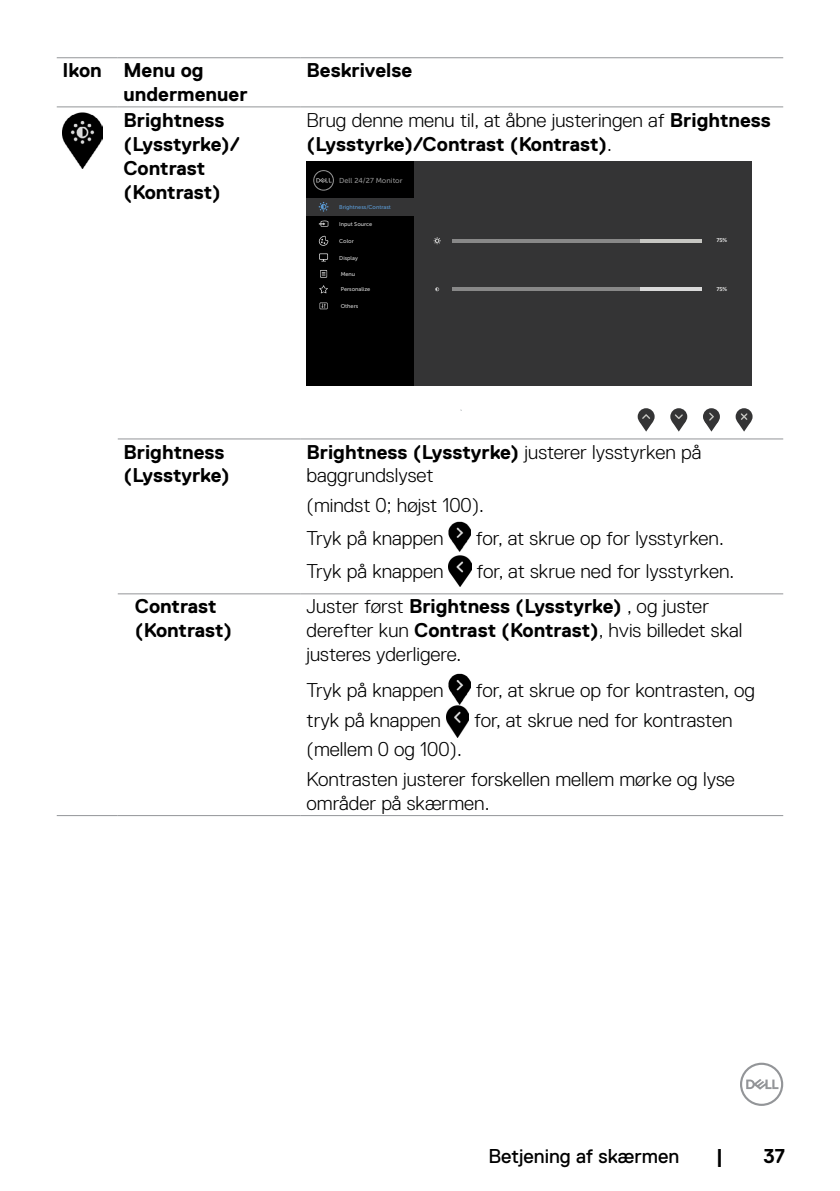
<style>
.page{position:relative;width:840px;height:1191px;background:#fff}
.page>*{position:absolute;margin:0;border:0;box-sizing:border-box;transform-origin:0 0}
.t1{font:300 20px/23.8px "Dell Replica";color:#000}
.t2{font:700 20px/23.8px "Dell Replica";color:#000}
.t3{font:20px "Dell Replica";color:#000}
.t4{font:7.2px "Museo Sans For Dell 500";color:#939393}
.t5{font:700 6.2px "Calibri";color:#d9d9d9}
.t6{font:5.6px "Museo Sans For Dell 500";color:#d9d9d9}
.t7{font:5.6px "Museo Sans For Dell 500";color:#5b9bd5}
.s1{font-weight:300}
.s2{font-weight:700}
</style>
<div class="page">
<svg style="left:740px;top:1062px;width:42px;height:44px"></svg>
<hr style="left:57px;top:107px;width:61px;height:1px;background:#939598">
<hr style="left:118px;top:107px;width:182px;height:1px;background:#939598">
<hr style="left:300px;top:107px;width:482px;height:1px;background:#939598">
<hr style="left:57px;top:57px;width:61px;height:1px;background:#939598">
<hr style="left:118px;top:57px;width:182px;height:1px;background:#939598">
<hr style="left:300px;top:57px;width:482px;height:1px;background:#939598">
<hr style="left:118px;top:438px;width:182px;height:1px;background:#939598">
<hr style="left:300px;top:438px;width:482px;height:1px;background:#939598">
<hr style="left:118px;top:593px;width:182px;height:1px;background:#939598">
<hr style="left:300px;top:593px;width:482px;height:1px;background:#939598">
<hr style="left:57px;top:815px;width:61px;height:1px;background:#939598">
<hr style="left:118px;top:815px;width:182px;height:1px;background:#939598">
<hr style="left:300px;top:815px;width:482px;height:1px;background:#939598">
<img style="left:62px;top:113px;width:40px;height:55px">
<div style="left:306px;top:161px;width:445px;height:225px;background:#343435"></div>
<div style="left:306px;top:161px;width:107px;height:225px;background:#000"></div>
<div style="left:306px;top:198px;width:109px;height:18px;background:#343435"></div>
<svg style="left:313px;top:170px;width:21px;height:21px"></svg>
<svg style="left:318px;top:220px;width:10px;height:7px"></svg>
<svg style="left:318px;top:235px;width:10px;height:11px"></svg>
<svg style="left:319px;top:285px;width:9px;height:8px"></svg>
<svg style="left:319px;top:253px;width:9px;height:7px"></svg>
<svg style="left:320px;top:254px;width:7px;height:8px"></svg>
<svg style="left:320px;top:270px;width:7px;height:8px"></svg>
<svg style="left:320px;top:271px;width:6px;height:6px"></svg>
<svg style="left:319px;top:302px;width:8px;height:7px"></svg>
<svg style="left:320px;top:303px;width:7px;height:6px"></svg>
<svg style="left:321px;top:303px;width:5px;height:5px"></svg>
<svg style="left:318px;top:202px;width:10px;height:10px"></svg>
<div style="left:637px;top:408px;width:17px;height:17px;background:#343435;border-radius:50%"></div>
<svg style="left:639px;top:414px;width:13px;height:17px"></svg>
<div style="left:670px;top:408px;width:17px;height:17px;background:#343435;border-radius:50%"></div>
<svg style="left:671px;top:414px;width:14px;height:17px"></svg>
<svg style="left:702px;top:408px;width:17px;height:17px"></svg>
<svg style="left:704px;top:412px;width:14px;height:19px"></svg>
<svg style="left:735px;top:408px;width:16px;height:17px"></svg>
<svg style="left:737px;top:413px;width:13px;height:18px"></svg>
<hr style="left:451px;top:287px;width:250px;height:4px;background:#d9d9d9">
<hr style="left:451px;top:287px;width:187px;height:4px;background:#888">
<svg style="left:435px;top:287px;width:4px;height:4px"></svg>
<hr style="left:451px;top:239px;width:250px;height:4px;background:#c6c6c2">
<hr style="left:451px;top:239px;width:187px;height:4px;background:#888">
<svg style="left:433px;top:237px;width:7px;height:7px"></svg>
<img style="left:448px;top:521px;width:22px;height:31px">
<img style="left:448px;top:555px;width:23px;height:32px">
<img style="left:448px;top:674px;width:22px;height:30px">
<img style="left:446px;top:705px;width:22px;height:32px">
<p class="t2" style="left:123px;top:59px;width:126px;text-indent:-61px">Ikon Menu og undermenuer</p>
<p class="t2" style="left:306px;top:59px;width:107px">Beskrivelse</p>
<p class="t2" style="left:123px;top:108px;width:118px">Brightness (Lysstyrke)/<br>Contrast (Kontrast)</p>
<p class="t2" style="left:306px;top:108px;width:465px"><span class="s1">Brug denne menu til, at åbne justeringen af</span> Brightness (Lysstyrke)/Contrast (Kontrast)<span class="s1">.</span></p>
<p class="t4" style="left:339px;top:176px;width:65px">Dell 24/27 Monitor</p>
<p class="t6" style="left:339px;top:220px;width:35px">Input Source</p>
<p class="t6" style="left:339px;top:237px;width:16px">Color</p>
<p class="t7" style="left:339px;top:203px;width:53px">Brightness/Contrast</p>
<p class="t5" style="left:716px;top:236px;width:12px">75%</p>
<p class="t6" style="left:339px;top:254px;width:20px">Display</p>
<p class="t6" style="left:340px;top:271px;width:16px">Menu</p>
<p class="t6" style="left:340px;top:303px;width:19px">Others</p>
<p class="t6" style="left:340px;top:286px;width:31px">Personalize</p>
<p class="t5" style="left:716px;top:284px;width:12px">75%</p>
<p class="t2" style="left:123px;top:440px;width:108px">Brightness (Lysstyrke)</p>
<p class="t1" style="left:306px;top:440px;width:396px"><span class="s2">Brightness (Lysstyrke)</span> justerer lysstyrken på baggrundslyset</p>
<p class="t1" style="left:306px;top:488px;width:179px;line-height:33.4px">(mindst 0; højst 100).<br>Tryk på knappen</p>
<p class="t1" style="left:475px;top:526px;width:249px">for, at skrue op for lysstyrken.</p>
<p class="t1" style="left:306px;top:559px;width:138px">Tryk på knappen</p>
<p class="t1" style="left:476px;top:559px;width:259px">for, at skrue ned for lysstyrken.</p>
<p class="t2" style="left:135px;top:594px;width:99px">Contrast (Kontrast)</p>
<p class="t1" style="left:306px;top:594px;width:437px">Juster først <span class="s2">Brightness (Lysstyrke)</span> , og juster derefter kun <span class="s2">Contrast (Kontrast)</span>, hvis billedet skal justeres yderligere.</p>
<p class="t1" style="left:306px;top:678px;width:138px">Tryk på knappen</p>
<p class="t1" style="left:475px;top:678px;width:280px">for, at skrue op for kontrasten, og</p>
<p class="t1" style="left:306px;top:708px;width:136px">tryk på knappen</p>
<p class="t1" style="left:474px;top:708px;width:260px">for, at skrue ned for kontrasten</p>
<p class="t1" style="left:306px;top:735px;width:429px;line-height:29.6px">(mellem 0 og 100).<br>Kontrasten justerer forskellen mellem mørke og lyse</p>
<p class="t1" style="left:306px;top:791px;width:184px">områder på skærmen.</p>
<p class="t3" style="left:488px;top:1144px;width:192px">Betjening af skærmen</p>
<p class="t2" style="left:715px;top:1144px;width:9px">|</p>
<p class="t2" style="left:763px;top:1144px;width:23px">37</p>
</div>
